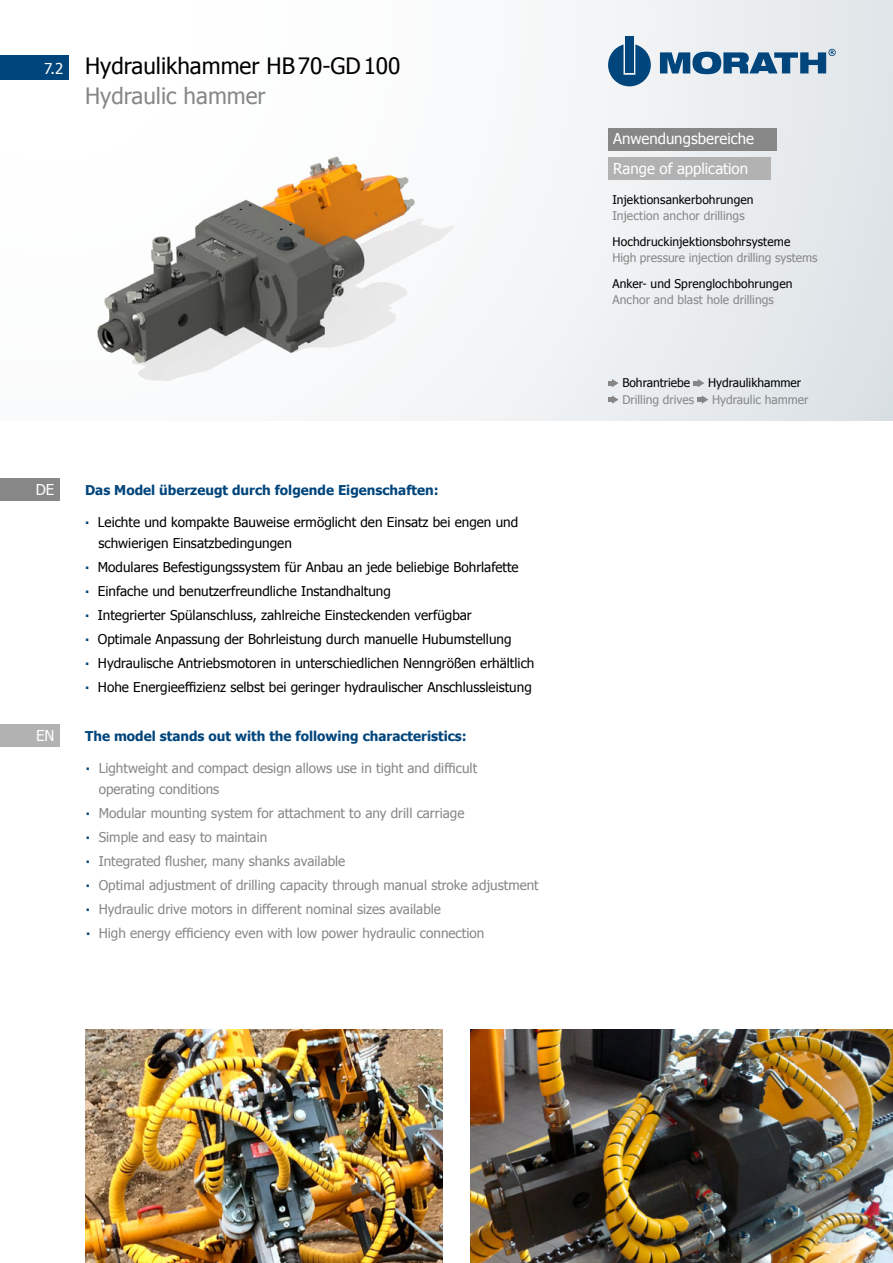
<style>
.page{position:relative;width:893px;height:1263px;background:#fff}
.page>*{position:absolute;margin:0;border:0;box-sizing:border-box;transform-origin:0 0}
.t1{font:22.5px "Tahoma";color:#000}
.t2{font:22.5px "Tahoma";color:#878787}
.t3{font:15px "Tahoma";color:#fff}
.t4{font:13.5px/24px "Tahoma";color:#000}
.t5{font:13.5px/24px "Tahoma";color:#878787}
.t6{font:700 13.5px "Tahoma";color:#00457c}
.t7{font:12px "Tahoma";color:#878787}
.t8{font:12px "Tahoma";letter-spacing:.01em;color:#000}
.s1{font-weight:700;color:#00457c}
</style>
<div class="page">
<div style="left:0;top:0;width:893px;height:421px;background:linear-gradient(to right,#fff,#e4e8eb)"></div>
<svg style="left:660px;top:49px;width:176px;height:25px;background:#688faf"></svg>
<svg style="left:608px;top:44px;width:43px;height:42px"></svg>
<div style="left:625px;top:37px;width:9px;height:36px;background:#00457c"></div>
<div style="left:0;top:724px;width:60px;height:23px;background:#b3b2b2"></div>
<div style="left:0;top:478px;width:60px;height:23px;background:#878787"></div>
<img style="left:85px;top:153px;width:395px;height:255px">
<div style="left:0;top:56px;width:68px;height:24px;background:#00457c"></div>
<div style="left:608px;top:157px;width:162px;height:23px;background:#b3b2b2"></div>
<div style="left:608px;top:128px;width:168px;height:23px;background:#878787"></div>
<img style="left:85px;top:1029px;width:358px;height:234px">
<svg style="left:608px;top:379px;width:11px;height:8px"></svg>
<svg style="left:694px;top:379px;width:10px;height:8px"></svg>
<svg style="left:608px;top:395px;width:11px;height:9px"></svg>
<svg style="left:698px;top:395px;width:10px;height:9px"></svg>
<img style="left:470px;top:1029px;width:423px;height:234px">
<p class="t3" style="left:44px;top:58px;width:21px">7.2</p>
<h1 class="t1" style="left:85px;top:50px;width:317px">Hydraulikhammer HB70-GD100</h1>
<h1 class="t2" style="left:85px;top:80px;width:182px">Hydraulic hammer</h1>
<p class="t3" style="left:36px;top:479px;width:20px">DE</p>
<p class="t3" style="left:36px;top:725px;width:20px">EN</p>
<p class="t6" style="left:85px;top:480px;width:355px">Das Model überzeugt durch folgende Eigenschaften:</p>
<p class="t4" style="left:99px;top:512px;width:421px;line-height:20.2px;text-indent:-13px"><span class="s1">∙</span> Leichte und kompakte Bauweise ermöglicht den Einsatz bei engen und schwierigen Einsatzbedingungen</p>
<p class="t4" style="left:85px;top:554px;width:451px"><span class="s1">∙</span> Modulares Befestigungssystem für Anbau an jede beliebige Bohrlafette<br><span class="s1">∙</span> Einfache und benutzerfreundliche Instandhaltung<br><span class="s1">∙</span> Integrierter Spülanschluss, zahlreiche Einsteckenden verfügbar<br><span class="s1">∙</span> Optimale Anpassung der Bohrleistung durch manuelle Hubumstellung<br><span class="s1">∙</span> Hydraulische Antriebsmotoren in unterschiedlichen Nenngrößen erhältlich <span class="s1">∙</span> Hohe Energieeffizienz selbst bei geringer hydraulischer Anschlussleistung</p>
<p class="t6" style="left:85px;top:726px;width:383px">The model stands out with the following characteristics:</p>
<p class="t5" style="left:99px;top:758px;width:380px;line-height:20.2px;text-indent:-13px"><span class="s1">∙</span> Lightweight and compact design allows use in tight and difficult operating conditions</p>
<p class="t5" style="left:86px;top:800px;width:454px"><span class="s1">∙</span> Modular mounting system for attachment to any drill carriage<br><span class="s1">∙</span> Simple and easy to maintain<br><span class="s1">∙</span> Integrated flusher, many shanks available<br><span class="s1">∙</span> Optimal adjustment of drilling capacity through manual stroke adjustment <span class="s1">∙</span> Hydraulic drive motors in different nominal sizes available<br><span class="s1">∙</span> High energy efficiency even with low power hydraulic connection</p>
<p class="t3" style="left:613px;top:129px;width:142px">Anwendungsbereiche</p>
<p class="t3" style="left:613px;top:158px;width:136px">Range of application</p>
<p class="t8" style="left:612px;top:191px;width:143px">Injektionsankerbohrungen</p>
<p class="t7" style="left:612px;top:207px;width:134px">Injection anchor drillings</p>
<p class="t8" style="left:612px;top:233px;width:179px">Hochdruckinjektionsbohrsysteme</p>
<p class="t7" style="left:612px;top:249px;width:207px">High pressure injection drilling systems</p>
<p class="t8" style="left:612px;top:275px;width:182px">Anker- und Sprenglochbohrungen</p>
<p class="t7" style="left:612px;top:291px;width:163px">Anchor and blast hole drillings</p>
<p class="t8" style="left:622px;top:375px;width:69px">Bohrantriebe</p>
<p class="t8" style="left:708px;top:375px;width:95px">Hydraulikhammer</p>
<p class="t7" style="left:622px;top:392px;width:73px">Drilling drives</p>
<p class="t7" style="left:712px;top:392px;width:98px">Hydraulic hammer</p>
</div>
